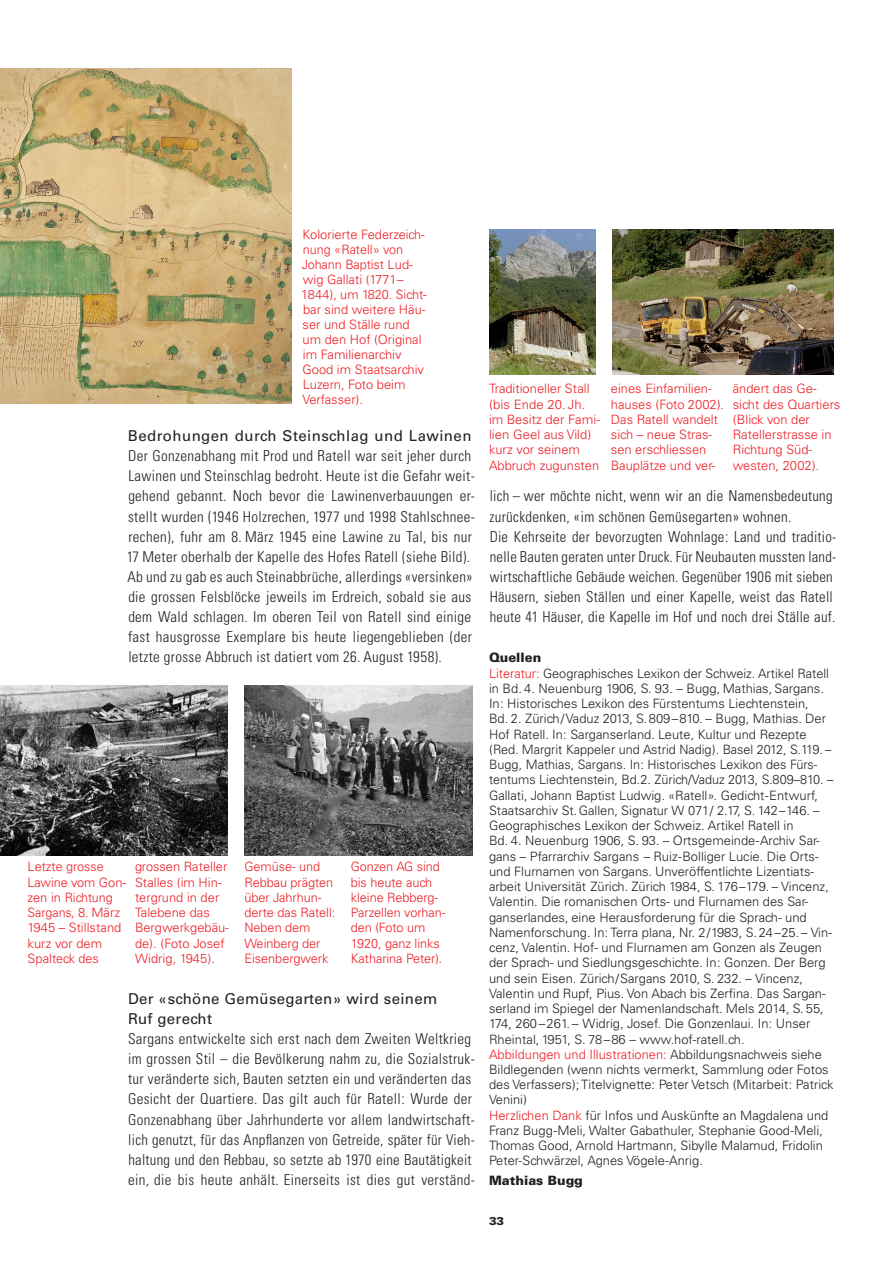
<style>
.page{position:relative;width:893px;height:1263px;background:#fff}
.page>*{position:absolute;margin:0;border:0;box-sizing:border-box;transform-origin:0 0}
.Grundtext{font:300 condensed 15px/20.1px "Univers";letter-spacing:.02em;color:#231f20}
.Untertitel_Grundtext{font:15px/20.1px "Univers";letter-spacing:.02em;color:#231f20}
.Kleinschrift{font:300 12.9px/15.3px "Univers";color:#231f20}
.Kleinschrift-2{font:300 12.9px/15.3px "Univers";color:#ee1d23}
.Titel_Kleinschrift{font:900 12.9px "Univers";color:#231f20}
.t1{font:900 11.25px "Univers";color:#231f20}
.s1{color:#ee1d23}
</style>
<div class="page">
<img style="left:0;top:69px;width:291px;height:335px">
<img style="left:0;top:685px;width:227px;height:170px">
<img style="left:244px;top:685px;width:228px;height:170px">
<img style="left:489px;top:229px;width:106px;height:145px">
<img style="left:612px;top:229px;width:221px;height:145px">
<p class="Kleinschrift-2" style="left:301px;top:227px;width:127px">Kolorierte Federzeich&shy;nung «Ratell» von<br>Johann Baptist Lud&shy;wig Gallati (1771–<br>1844), um 1820. Sicht-</p>
<p class="Kleinschrift-2" style="left:302px;top:302px;width:125px">bar sind weitere Häu&shy;ser und Ställe rund um den Hof (Original im Familienarchiv<br>Good im Staatsarchiv<br>Luzern, Foto beim<br>Verfasser).</p>
<p class="Untertitel_Grundtext" style="left:128px;top:426px;width:345px">Bedrohungen durch Steinschlag und Lawinen</p>
<p class="Grundtext" style="left:127px;top:446px;width:350px">Der Gonzenabhang mit Prod und Ratell war seit jeher durch Lawinen und Steinschlag bedroht. Heute ist die Gefahr weit&shy;gehend gebannt. Noch bevor die Lawinenverbauungen er&shy;stellt wurden (1946 Holzrechen, 1977 und 1998 Stahlschnee&shy;rechen), fuhr am 8. März 1945 eine Lawine zu Tal, bis nur 17 Meter oberhalb der Kapelle des Hofes Ratell (siehe Bild).</p>
<p class="Grundtext" style="left:127px;top:566px;width:346px;text-align:justify">Ab und zu gab es auch Steinabbrüche, allerdings «versinken» die grossen Felsblöcke jeweils im Erdreich, sobald sie aus dem Wald schlagen. Im oberen Teil von Ratell sind einige fast hausgrosse Exemplare bis heute liegengeblieben (der letzte grosse Abbruch ist datiert vom 26. August 1958).</p>
<p class="Kleinschrift-2" style="left:28px;top:859px;width:100px">Letzte grosse<br>Lawine vom Gon&shy;zen in Richtung<br>Sargans, 8. März<br>1945 – Stillstand kurz vor dem<br>Spalteck des</p>
<p class="Kleinschrift-2" style="left:135px;top:859px;width:95px">grossen Rateller<br>Stalles (im Hin&shy;tergrund in der<br>Talebene das<br>Bergwerkgebäu&shy;de). (Foto Josef<br>Widrig, 1945).</p>
<p class="Kleinschrift-2" style="left:244px;top:859px;width:92px">Gemüse- und<br>Rebbau prägten über Jahrhun&shy;derte das Ratell:<br>Neben dem<br>Weinberg der<br>Eisenbergwerk</p>
<p class="Kleinschrift-2" style="left:351px;top:859px;width:96px">Gonzen AG sind bis heute auch kleine Rebberg-<br>Parzellen vorhan&shy;den (Foto um<br>1920, ganz links<br>Katharina Peter).</p>
<p class="Untertitel_Grundtext" style="left:128px;top:989px;width:311px">Der «schöne Gemüsegarten» wird seinem<br>Ruf gerecht</p>
<p class="Grundtext" style="left:128px;top:1029px;width:348px">Sargans entwickelte sich erst nach dem Zweiten Weltkrieg im grossen Stil – die Bevölkerung nahm zu, die Sozialstruk&shy;tur veränderte sich, Bauten setzten ein und veränderten das Gesicht der Quartiere. Das gilt auch für Ratell: Wurde der Gonzenabhang über Jahrhunderte vor allem landwirtschaft&shy;lich genutzt, für das Anpflanzen von Getreide, später für Vieh&shy;haltung und den Rebbau, so setzte ab 1970 eine Bautätigkeit ein, die bis heute anhält. Einerseits ist dies gut verständ-</p>
<p class="Kleinschrift-2" style="left:489px;top:381px;width:113px">Traditioneller Stall (bis Ende 20. Jh. im Besitz der Fami&shy;lien Geel aus Vild) kurz vor seinem<br>Abbruch zugunsten</p>
<p class="Kleinschrift-2" style="left:611px;top:381px;width:114px">eines Einfamilien&shy;hauses (Foto 2002).<br>Das Ratell wandelt sich – neue Stras&shy;sen erschliessen<br>Bauplätze und ver-</p>
<p class="Kleinschrift-2" style="left:733px;top:381px;width:109px">ändert das Ge&shy;sicht des Quartiers (Blick von der<br>Ratellerstrasse in<br>Richtung Süd&shy;westen, 2002).</p>
<p class="Grundtext" style="left:489px;top:486px;width:345px">lich – wer möchte nicht, wenn wir an die Namensbedeutung zurückdenken, «im schönen Gemüsegarten» wohnen.</p>
<p class="Grundtext" style="left:490px;top:526px;width:348px">Die Kehrseite der bevorzugten Wohnlage: Land und traditio&shy;nelle Bauten geraten unter Druck. Für Neubauten mussten land&shy;wirtschaftliche Gebäude weichen. Gegenüber 1906 mit sieben Häusern, sieben Ställen und einer Kapelle, weist das Ratell heute 41 Häuser, die Kapelle im Hof und noch drei Ställe auf.</p>
<p class="Titel_Kleinschrift" style="left:489px;top:650px;width:54px">Quellen</p>
<p class="Kleinschrift" style="left:489px;top:665px;width:346px"><span class="s1">Literatur:</span> Geographisches Lexikon der Schweiz. Artikel Ratell in Bd. 4. Neuenburg 1906, S. 93. – Bugg, Mathias, Sargans.<br>In: Historisches Lexikon des Fürstentums Liechtenstein,<br>Bd. 2. Zürich/Vaduz 2013, S.809–810. – Bugg, Mathias. Der Hof Ratell. In: Sarganserland. Leute, Kultur und Rezepte (Red. Margrit Kappeler und Astrid Nadig). Basel 2012, S.119. – Bugg, Mathias, Sargans. In: Historisches Lexikon des Fürs&shy;tentums Liechtenstein, Bd.2. Zürich/Vaduz 2013, S.809–810. – Gallati, Johann Baptist Ludwig. «Ratell». Gedicht-Entwurf, Staatsarchiv St.Gallen, Signatur W 071/ 2.17, S. 142–146. – Geographisches Lexikon der Schweiz. Artikel Ratell in<br>Bd. 4. Neuenburg 1906, S. 93. – Ortsgemeinde-Archiv Sar&shy;gans – Pfarrarchiv Sargans – Ruiz-Bolliger Lucie. Die Orts&shy;und Flurnamen von Sargans. Unveröffentlichte Lizentiats&shy;arbeit Universität Zürich. Zürich 1984, S. 176–179. – Vincenz, Valentin. Die romanischen Orts- und Flurnamen des Sar&shy;ganserlandes, eine Herausforderung für die Sprach- und Namenforschung. In: Terra plana, Nr. 2/1983, S. 24–25. – Vin&shy;cenz, Valentin. Hof- und Flurnamen am Gonzen als Zeugen der Sprach- und Siedlungsgeschichte. In: Gonzen. Der Berg und sein Eisen. Zürich/Sargans 2010, S. 232. – Vincenz, Valentin und Rupf, Pius. Von Abach bis Zerfina. Das Sargan&shy;serland im Spiegel der Namenlandschaft. Mels 2014, S. 55, 174, 260 –261. – Widrig, Josef. Die Gonzenlaui. In: Unser Rheintal, 1951, S. 78–86 – www.hof-ratell.ch.</p>
<p class="Kleinschrift" style="left:489px;top:1046px;width:346px"><span class="s1">Abbildungen und Illustrationen:</span> Abbildungsnachweis siehe Bildlegenden (wenn nichts vermerkt, Sammlung oder Fotos des Verfassers); Titelvignette: Peter Vetsch (Mitarbeit: Patrick Venini)</p>
<p class="Kleinschrift" style="left:489px;top:1107px;width:341px"><span class="s1">Herzlichen Dank</span> für Infos und Auskünfte an Magdalena und Franz Bugg-Meli, Walter Gabathuler, Stephanie Good-Meli, Thomas Good, Arnold Hartmann, Sibylle Malamud, Fridolin Peter-Schwärzel, Agnes Vögele-Anrig.</p>
<p class="Titel_Kleinschrift" style="left:489px;top:1172px;width:95px">Mathias Bugg</p>
<p class="t1" style="left:489px;top:1214px;width:17px">33</p>
</div>
